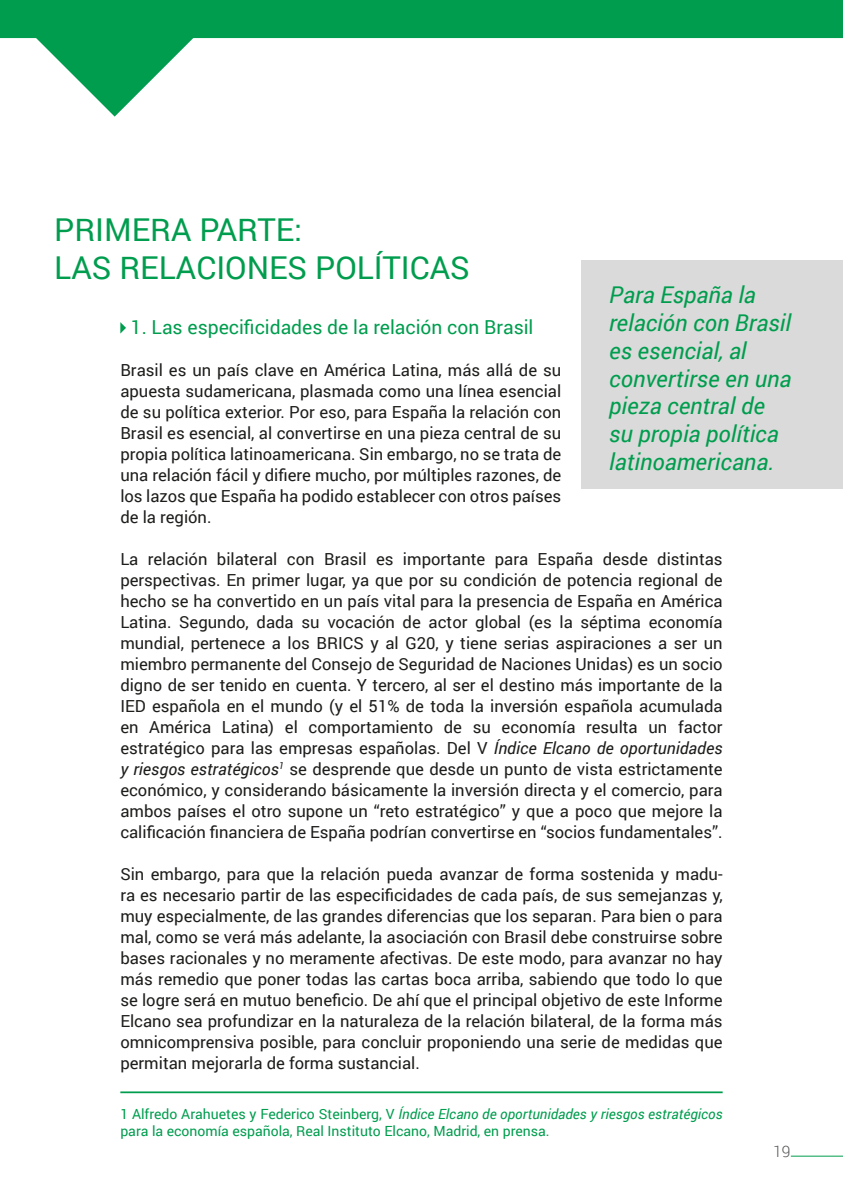
<style>
.page{position:relative;width:843px;height:1190px;background:#fff}
.page>*{position:absolute;margin:0;border:0;box-sizing:border-box;transform-origin:0 0}
.t1{font:31.5px/37.8px "Roboto";color:#009d4e}
.Pie_de_pagina{font:italic 23.1px/27.7px "Roboto";color:#009d4e}
.Pie_de_pagina-2{font:19.25px "Roboto";color:#009d4e}
.Normal__Web{font:16.62px/21px "Roboto";color:#1d1d1b;text-align:justify}
.t2{font:300 15.75px "Roboto";color:#575756}
.Pie_de_pagina-3{font:14px/16.8px "Roboto";color:#009d4e}
.s1{font-style:italic}
</style>
<div class="page">
<hr style="left:790px;top:1155px;width:52px;height:1px;background:#009d4e">
<svg style="left:120px;top:322px;width:6px;height:11px"></svg>
<hr style="left:120px;top:1091px;width:602px;height:2px;background:#009d4e">
<div style="left:581px;top:260px;width:261px;height:229px;background:#dadada"></div>
<svg style="left:0;top:0;width:843px;height:117px"></svg>
<p class="t1" style="left:54px;top:210px;width:417px">PRIMERA PARTE:<br>LAS RELACIONES POLÍTICAS</p>
<p class="Pie_de_pagina-2" style="left:131px;top:313px;width:404px">1. Las especificidades de la relación con Brasil</p>
<p class="Normal__Web" style="left:120px;top:358px;width:442px">Brasil es un país clave en América Latina, más allá de su apuesta sudamericana, plasmada como una línea esencial de su política exterior. Por eso, para España la relación con Brasil es esencial, al convertirse en una pieza central de su propia política latinoamericana. Sin embargo, no se trata de una relación fácil y difiere mucho, por múltiples razones, de los lazos que España ha podido establecer con otros países de la región.</p>
<p class="Normal__Web" style="left:120px;top:547px;width:603px">La relación bilateral con Brasil es importante para España desde distintas perspectivas. En primer lugar, ya que por su condición de potencia regional de hecho se ha convertido en un país vital para la presencia de España en América Latina. Segundo, dada su vocación de actor global (es la séptima economía mundial, pertenece a los BRICS y al G20, y tiene serias aspiraciones a ser un miembro permanente del Consejo de Seguridad de Naciones Unidas) es un socio digno de ser tenido en cuenta. Y tercero, al ser el destino más importante de la IED española en el mundo (y el 51% de toda la inversión española acumulada en América Latina) el comportamiento de su economía resulta un factor estratégico para las empresas españolas. Del V <span class="s1">Índice Elcano de oportunidades y riesgos estratégicos</span><sup>1</sup> se desprende que desde un punto de vista estrictamente económico, y considerando básicamente la inversión directa y el comercio, para ambos países el otro supone un “reto estratégico” y que a poco que mejore la calificación financiera de España podrían convertirse en “socios fundamentales”.</p>
<p class="Normal__Web" style="left:120px;top:862px;width:603px">Sin embargo, para que la relación pueda avanzar de forma sostenida y madu&shy;ra es necesario partir de las especificidades de cada país, de sus semejanzas y, muy especialmente, de las grandes diferencias que los separan. Para bien o para mal, como se verá más adelante, la asociación con Brasil debe construirse sobre bases racionales y no meramente afectivas. De este modo, para avanzar no hay más remedio que poner todas las cartas boca arriba, sabiendo que todo lo que se logre será en mutuo beneficio. De ahí que el principal objetivo de este Informe Elcano sea profundizar en la naturaleza de la relación bilateral, de la forma más omnicomprensiva posible, para concluir proponiendo una serie de medidas que permitan mejorarla de forma sustancial.</p>
<p class="Pie_de_pagina-3" style="left:120px;top:1105px;width:603px">1 Alfredo Arahuetes y Federico Steinberg, V <span class="s1">Índice Elcano de oportunidades y riesgos estratégicos </span>para la economía española, Real Instituto Elcano, Madrid, en prensa.</p>
<p class="Pie_de_pagina" style="left:609px;top:280px;width:184px">Para España la relación con Brasil es esencial, al convertirse en una pieza central de su propia política latinoamericana.</p>
<p class="t2" style="left:773px;top:1140px;width:19px">19</p>
</div>
